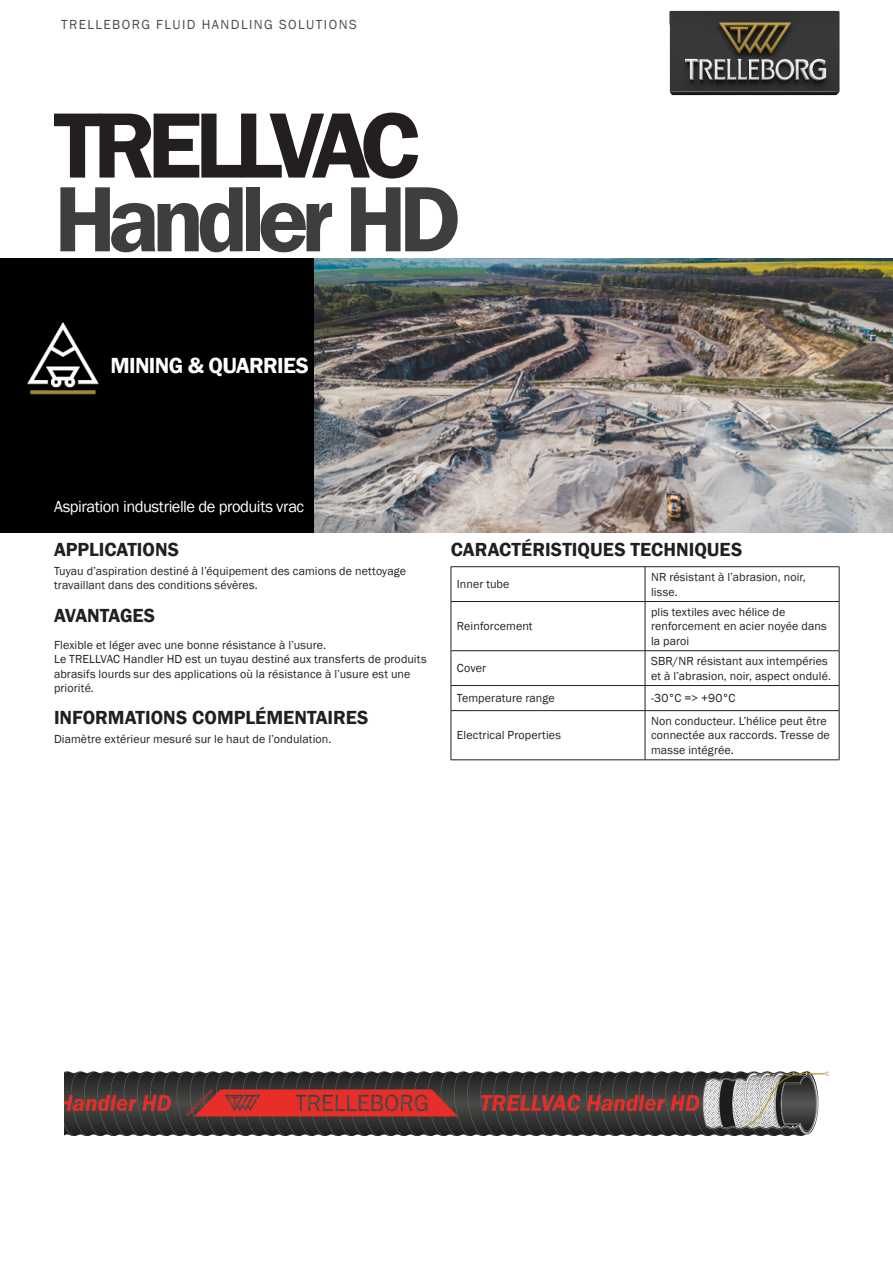
<style>
.page{position:relative;width:893px;height:1263px;background:#fff}
.page>*{position:absolute;margin:0;border:0;box-sizing:border-box;transform-origin:0 0}
._002_PRODUCT_NAME_1{font:600 96px "Franklin Gothic";letter-spacing:-.085em;color:#3e3e3f}
._002_PRODUCT_NAME_1-2{font:600 96px "Franklin Gothic";letter-spacing:-.095em;color:#231f20}
._004_MARKET_SEGMENT{font:600 22.5px "Franklin Gothic";letter-spacing:-.025em;color:#fff}
.Title_Bold{font:600 19.5px "Franklin Gothic";color:#231f20}
._005_APPLICATION{font:16.5px "Franklin Gothic";letter-spacing:-.03em;color:#fff}
.t1{font:13.5px "Franklin Gothic";letter-spacing:.105em;color:#231f20}
.TableBody{font:12px/14.4px "Franklin Gothic";letter-spacing:.01em;color:#231f20}
._006_TITRE{font:12px/14.4px "Franklin Gothic";letter-spacing:.01em;color:#231f20}
.Text_8_PT{font:12px/14.4px "Franklin Gothic";letter-spacing:.01em;color:#231f20}
</style>
<div class="page">
<img style="left:669px;top:10px;width:171px;height:86px">
<div style="left:0;top:258px;width:315px;height:275px;background:#000"></div>
<img style="left:315px;top:258px;width:578px;height:275px">
<hr style="left:451px;top:566px;width:194px;height:1px;background:#231f20">
<hr style="left:451px;top:567px;width:1px;height:34px;background:#231f20">
<hr style="left:645px;top:566px;width:194px;height:1px;background:#231f20">
<hr style="left:645px;top:567px;width:1px;height:34px;background:#231f20">
<hr style="left:839px;top:567px;width:1px;height:34px;background:#231f20">
<hr style="left:451px;top:601px;width:194px;height:1px;background:#231f20">
<hr style="left:451px;top:602px;width:1px;height:48px;background:#231f20">
<hr style="left:645px;top:601px;width:194px;height:1px;background:#231f20">
<hr style="left:645px;top:602px;width:1px;height:48px;background:#231f20">
<hr style="left:839px;top:602px;width:1px;height:48px;background:#231f20">
<hr style="left:451px;top:650px;width:194px;height:1px;background:#231f20">
<hr style="left:451px;top:651px;width:1px;height:34px;background:#231f20">
<hr style="left:645px;top:650px;width:194px;height:1px;background:#231f20">
<hr style="left:645px;top:651px;width:1px;height:34px;background:#231f20">
<hr style="left:839px;top:651px;width:1px;height:34px;background:#231f20">
<hr style="left:451px;top:685px;width:194px;height:1px;background:#231f20">
<svg style="left:451px;top:686px;width:1px;height:24px"></svg>
<hr style="left:645px;top:685px;width:194px;height:1px;background:#231f20">
<svg style="left:645px;top:686px;width:1px;height:24px"></svg>
<svg style="left:839px;top:686px;width:1px;height:24px"></svg>
<hr style="left:451px;top:710px;width:194px;height:1px;background:#231f20">
<hr style="left:451px;top:711px;width:1px;height:49px;background:#231f20">
<hr style="left:645px;top:710px;width:194px;height:1px;background:#231f20">
<hr style="left:645px;top:711px;width:1px;height:49px;background:#231f20">
<hr style="left:839px;top:711px;width:1px;height:49px;background:#231f20">
<hr style="left:451px;top:759px;width:194px;height:1px;background:#231f20">
<hr style="left:645px;top:759px;width:194px;height:1px;background:#231f20">
<img style="left:64px;top:1072px;width:764px;height:64px">
<p class="t1" style="left:61px;top:16px;width:297px">TRELLEBORG FLUID HANDLING SOLUTIONS</p>
<p class="_002_PRODUCT_NAME_1-2" style="left:54px;top:86px;width:368px">TRELLVAC</p>
<p class="_002_PRODUCT_NAME_1" style="left:54px;top:160px;width:408px">Handler HD</p>
<p class="_004_MARKET_SEGMENT" style="left:110px;top:351px;width:200px">MINING &amp; QUARRIES</p>
<p class="_005_APPLICATION" style="left:54px;top:496px;width:252px">Aspiration industrielle de produits vrac</p>
<p class="Title_Bold" style="left:54px;top:538px;width:127px">APPLICATIONS</p>
<p class="Text_8_PT" style="left:54px;top:564px;width:354px">Tuyau d’aspiration destiné à l’équipement des camions de nettoyage travaillant dans des conditions sévères.</p>
<p class="Title_Bold" style="left:54px;top:603px;width:103px">AVANTAGES</p>
<p class="_006_TITRE" style="left:54px;top:638px;width:374px">Flexible et léger avec une bonne résistance à l’usure.<br>Le TRELLVAC Handler HD est un tuyau destiné aux transferts de produits abrasifs lourds sur des applications où la résistance à l’usure est une priorité.</p>
<p class="Title_Bold" style="left:54px;top:706px;width:316px">INFORMATIONS COMPLÉMENTAIRES</p>
<p class="Text_8_PT" style="left:54px;top:732px;width:279px">Diamètre extérieur mesuré sur le haut de l’ondulation.</p>
<p class="Title_Bold" style="left:451px;top:538px;width:293px">CARACTÉRISTIQUES TECHNIQUES</p>
<p class="TableBody" style="left:457px;top:577px;width:54px">Inner tube</p>
<p class="TableBody" style="left:651px;top:570px;width:156px">NR résistant à l’abrasion, noir, lisse.</p>
<p class="TableBody" style="left:457px;top:619px;width:77px">Reinforcement</p>
<p class="TableBody" style="left:651px;top:605px;width:177px">plis textiles avec hélice de renforcement en acier noyée dans la paroi</p>
<p class="TableBody" style="left:457px;top:661px;width:31px">Cover</p>
<p class="TableBody" style="left:651px;top:654px;width:181px">SBR/NR résistant aux intempéries et à l’abrasion, noir, aspect ondulé.</p>
<p class="TableBody" style="left:457px;top:691px;width:99px">Temperature range</p>
<p class="TableBody" style="left:651px;top:691px;width:86px">-30°C =&gt; +90°C</p>
<p class="TableBody" style="left:457px;top:728px;width:106px">Electrical Properties</p>
<p class="TableBody" style="left:651px;top:714px;width:180px">Non conducteur. L’hélice peut être connectée aux raccords. Tresse de masse intégrée.</p>
</div>
